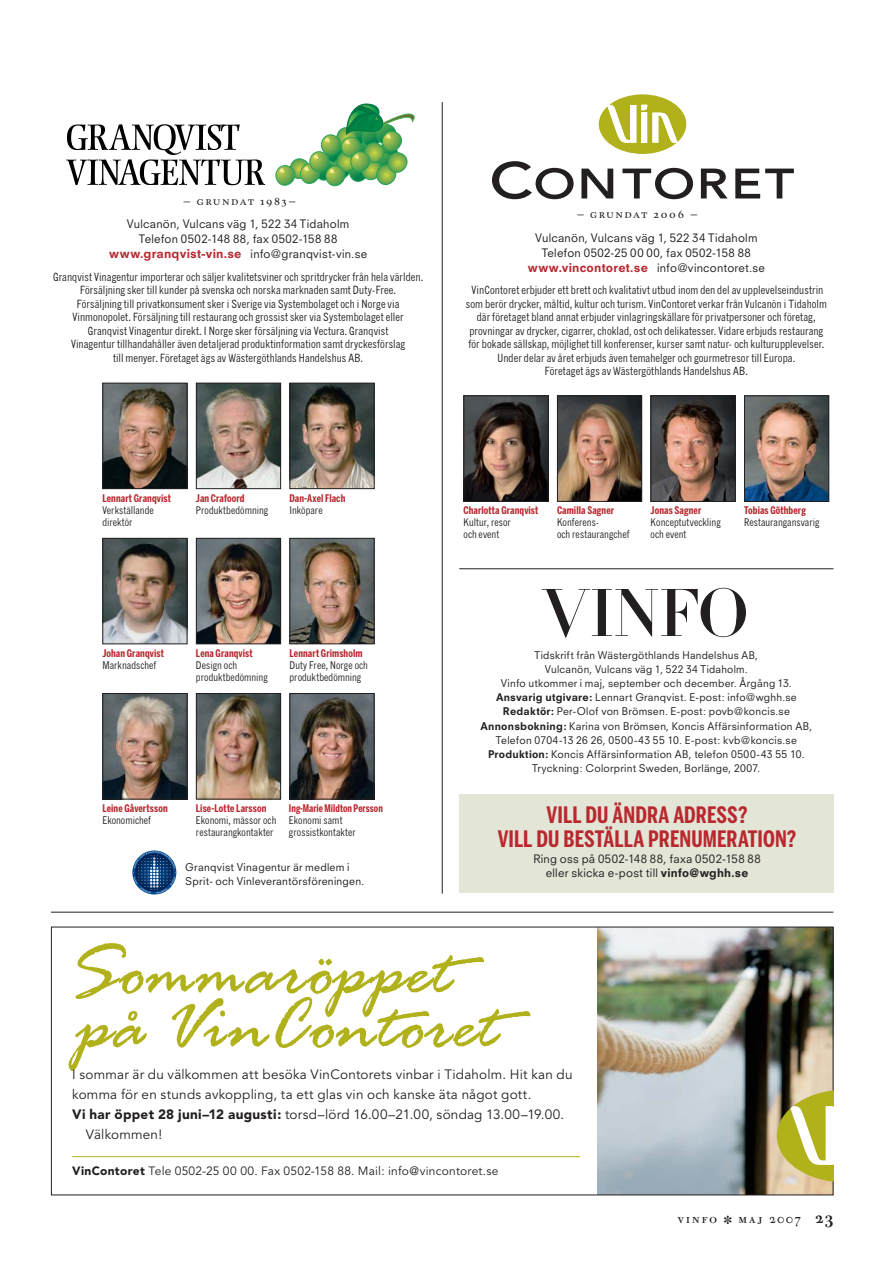
<style>
.page{position:relative;width:893px;height:1263px;background:#fff}
.page>*{position:absolute;margin:0;border:0;box-sizing:border-box;transform-origin:0 0}
.t1{font:78px "Rage Italic Let Plain";letter-spacing:.015em;color:#b0b11b}
.t2{font:66px "Didot LH Headline";letter-spacing:-.035em;color:#231f20}
.t3{font:700 22.5px/24px "Benton Sans Comp";letter-spacing:.005em;color:#b8292f;text-align:center}
.t4{font:13.5px "Avenir";letter-spacing:.015em;color:#231f20}
.t5{font:13.5px "Bodoni Old Face BE Regular SC";letter-spacing:.125em;color:#231f20}
.t6{font:12px "Avenir";letter-spacing:.02em;color:#231f20}
.t7{font:11.4px/15px "Neuzeit S";letter-spacing:.02em;color:#231f20;text-align:center}
.t8{font:condensed 11.25px/13.5px "News Gothic";letter-spacing:.01em;color:#231f20;text-align:center}
.t9{font:condensed 10.5px/12px "News Gothic";letter-spacing:.01em;color:#231f20}
.t10{font:700 10.5px "Benton Sans Comp";letter-spacing:.01em;color:#b8292f}
.t11{font:10.5px/13.5px "Neuzeit S";letter-spacing:.025em;color:#231f20}
.t12{font:10.5px "Prensa Regular SC";letter-spacing:.15em;color:#231f20}
.t13{font:700 10.5px "Benton Sans Comp";letter-spacing:.01em;color:#b8292f;scale:.96 1}
.t14{font:10.35px/14.1px "Neuzeit S";letter-spacing:.025em;color:#231f20;text-align:center}
.s1{font-family:"Prensa"}
.s2{font-weight:800;font-size:12px;color:#b8292f}
.s3{color:#fff}
.s4{font-weight:800}
.s5{font-weight:900}
.s6{font-family:"Bodoni Old Face BE Medium SC";font-size:16.5px}
</style>
<div class="page">
<div style="left:459px;top:794px;width:374px;height:99px;background:#e3e5d7"></div>
<div style="left:132px;top:850px;width:44px;height:44px;border:3px solid #004990;border-radius:50%"></div>
<svg style="left:133px;top:851px;width:43px;height:42px"></svg>
<svg style="left:66px;top:124px;width:199px;height:61px"></svg>
<svg style="left:276px;top:103px;width:138px;height:83px"></svg>
<hr style="left:459px;top:568px;width:374px;height:1px;background:#231f20">
<img style="left:104px;top:385px;width:81px;height:102px">
<div style="left:102px;top:383px;width:85px;height:106px;border:1px solid #231f20"></div>
<img style="left:104px;top:540px;width:81px;height:102px">
<div style="left:102px;top:538px;width:85px;height:106px;border:1px solid #231f20"></div>
<img style="left:198px;top:385px;width:81px;height:102px">
<div style="left:196px;top:383px;width:85px;height:106px;border:1px solid #231f20"></div>
<img style="left:291px;top:385px;width:82px;height:102px">
<div style="left:289px;top:383px;width:86px;height:106px;border:1px solid #231f20"></div>
<img style="left:291px;top:540px;width:82px;height:102px">
<div style="left:289px;top:538px;width:86px;height:106px;border:1px solid #231f20"></div>
<img style="left:198px;top:540px;width:81px;height:102px">
<div style="left:196px;top:538px;width:85px;height:106px;border:1px solid #231f20"></div>
<img style="left:104px;top:695px;width:81px;height:102px">
<div style="left:102px;top:693px;width:85px;height:106px;border:1px solid #231f20"></div>
<img style="left:291px;top:695px;width:82px;height:102px">
<div style="left:289px;top:693px;width:86px;height:106px;border:1px solid #231f20"></div>
<img style="left:198px;top:695px;width:81px;height:102px">
<div style="left:196px;top:693px;width:85px;height:106px;border:1px solid #231f20"></div>
<svg style="left:599px;top:94px;width:87px;height:60px"></svg>
<svg style="left:492px;top:161px;width:82px;height:38px"></svg>
<svg style="left:581px;top:169px;width:32px;height:29px"></svg>
<svg style="left:622px;top:168px;width:71px;height:31px"></svg>
<svg style="left:701px;top:169px;width:26px;height:29px"></svg>
<svg style="left:735px;top:169px;width:59px;height:29px"></svg>
<hr style="left:442px;top:102px;width:1px;height:791px;background:#231f20">
<hr style="left:51px;top:912px;width:782px;height:1px;background:#231f20">
<hr style="left:72px;top:1156px;width:508px;height:1px;background:#b0b11b">
<img style="left:597px;top:929px;width:234px;height:264px">
<img style="left:465px;top:397px;width:82px;height:103px">
<div style="left:463px;top:395px;width:86px;height:107px;border:1px solid #231f20"></div>
<img style="left:559px;top:397px;width:81px;height:103px">
<div style="left:557px;top:395px;width:85px;height:107px;border:1px solid #231f20"></div>
<img style="left:653px;top:397px;width:81px;height:103px">
<div style="left:651px;top:395px;width:85px;height:107px;border:1px solid #231f20"></div>
<img style="left:746px;top:397px;width:81px;height:103px">
<div style="left:744px;top:395px;width:85px;height:107px;border:1px solid #231f20"></div>
<svg style="left:777px;top:1090px;width:56px;height:92px"></svg>
<p class="t12" style="left:183px;top:196px;width:115px"><span class="s1">–</span> grundat <span class="s1">1983–</span></p>
<p class="t7" style="left:109px;top:218px;width:259px">Vulcanön, Vulcans väg 1, 522 34 Tidaholm<br>Telefon 0502-148 88, fax 0502-158 88 <span class="s2">www.granqvist-vin.se</span> info@granqvist-vin.se</p>
<p class="t8" style="left:53px;top:271px;width:372px">Granqvist Vinagentur importerar och säljer kvalitetsviner och spritdrycker från hela världen.<br>Försäljning sker till kunder på svenska och norska marknaden samt Duty-Free.<br>Försäljning till privatkonsument sker i Sverige via Systembolaget och i Norge via Vinmonopolet. Försäljning till restaurang och grossist sker via Systembolaget eller Granqvist Vinagentur direkt. I Norge sker försäljning via Vectura. Granqvist<br>Vinagentur tillhandahåller även detaljerad produktinformation samt dryckesförslag<br>till menyer. Företaget ägs av Wästergöthlands Handelshus AB.</p>
<p class="t12" style="left:576px;top:208px;width:123px"><span class="s1">–</span> grundat <span class="s1">2006 –</span></p>
<p class="t7" style="left:528px;top:231px;width:239px">Vulcanön, Vulcans väg 1, 522 34 Tidaholm<br>Telefon 0502-25 00 00, fax 0502-158 88 <span class="s2">www.vincontoret.se</span> info@vincontoret.se</p>
<p class="t8" style="left:466px;top:285px;width:362px">VinContoret erbjuder ett brett och kvalitativt utbud inom den del av upplevelseindustrin som berör drycker, måltid, kultur och turism. VinContoret verkar från Vulcanön i Tidaholm där företaget bland annat erbjuder vinlagringskällare för privatpersoner och företag, provningar av drycker, cigarrer, choklad, ost och delikatesser. Vidare erbjuds restaurang för bokade sällskap, möjlighet till konferenser, kurser samt natur- och kulturupplevelser.<br>Under delar av året erbjuds även temahelger och gourmetresor till Europa.<br>Företaget ägs av Wästergöthlands Handelshus AB.</p>
<p class="t10" style="left:102px;top:494px;width:70px">Lennart Granqvist</p>
<p class="t9" style="left:102px;top:505px;width:53px">Verkställande direktör</p>
<p class="t10" style="left:196px;top:494px;width:50px">Jan Crafoord</p>
<p class="t9" style="left:196px;top:505px;width:74px">Produktbedömning</p>
<p class="t10" style="left:289px;top:494px;width:57px">Dan-Axel Flach</p>
<p class="t9" style="left:289px;top:505px;width:35px">Inköpare</p>
<p class="t10" style="left:463px;top:507px;width:77px">Charlotta Granqvist</p>
<p class="t9" style="left:463px;top:518px;width:49px">Kultur, resor och event</p>
<p class="t10" style="left:557px;top:506px;width:59px">Camilla Sagner</p>
<p class="t9" style="left:557px;top:518px;width:74px">Konferens-<br>och restaurangchef</p>
<p class="t10" style="left:651px;top:507px;width:52px">Jonas Sagner</p>
<p class="t9" style="left:651px;top:518px;width:72px">Konceptutveckling och event</p>
<p class="t10" style="left:744px;top:507px;width:63px">Tobias Göthberg</p>
<p class="t9" style="left:744px;top:518px;width:77px">Restaurangansvarig</p>
<h2 class="t2" style="left:542px;top:587px;width:209px"><span class="s3">V</span>INFO</h2>
<p class="t10" style="left:102px;top:649px;width:63px">Johan Granqvist</p>
<p class="t9" style="left:102px;top:660px;width:55px">Marknadschef</p>
<p class="t10" style="left:196px;top:649px;width:58px">Lena Granqvist</p>
<p class="t9" style="left:196px;top:660px;width:73px">Design och produktbedömning</p>
<p class="t10" style="left:289px;top:649px;width:75px">Lennart Grimsholm</p>
<p class="t9" style="left:289px;top:660px;width:80px">Duty Free, Norge och produktbedömning</p>
<p class="t10" style="left:102px;top:804px;width:67px">Leine Gåvertsson</p>
<p class="t9" style="left:102px;top:815px;width:50px">Ekonomichef</p>
<p class="t10" style="left:196px;top:804px;width:72px">Lise-Lotte Larsson</p>
<p class="t9" style="left:196px;top:815px;width:82px">Ekonomi, mässor och restaurangkontakter</p>
<p class="t13" style="left:289px;top:804px;width:99px">Ing-Marie Mildton Persson</p>
<p class="t9" style="left:289px;top:815px;width:68px">Ekonomi samt grossistkontakter</p>
<p class="t11" style="left:185px;top:862px;width:181px">Granqvist Vinagentur är medlem i<br>Sprit- och Vinleverantörsföreningen.</p>
<p class="t14" style="left:480px;top:649px;width:333px">Tidskrift från Wästergöthlands Handelshus AB,<br>Vulcanön, Vulcans väg 1, 522 34 Tidaholm.<br>Vinfo utkommer i maj, september och december. Årgång 13.<br><span class="s4">Ansvarig utgivare:</span> Lennart Granqvist. E-post: info@wghh.se <span class="s4">Redaktör:</span> Per-Olof von Brömsen. E-post: povb@koncis.se <span class="s4">Annonsbokning:</span> Karina von Brömsen, Koncis Affärsinformation AB, Telefon 0704-13 26 26, 0500-43 55 10. E-post: kvb@koncis.se <span class="s4">Produktion:</span> Koncis Affärsinformation AB, telefon 0500-43 55 10.<br>Tryckning: Colorprint Sweden, Borlänge, 2007.</p>
<h3 class="t3" style="left:498px;top:805px;width:300px">VILL DU ÄNDRA ADRESS?<br>VILL DU BESTÄLLA PRENUMERATION?</h3>
<p class="t7" style="left:533px;top:853px;width:229px;line-height:13.8px">Ring oss på 0502-148 88, faxa 0502-158 88 eller skicka e-post till <span class="s4">vinfo@wghh.se</span></p>
<h1 class="t1" style="left:72px;top:946px;width:382px">Sommaröppet</h1>
<h1 class="t1" style="left:77px;top:1000px;width:423px">på VinContoret</h1>
<p class="t4" style="left:72px;top:1068px;width:502px">I sommar är du välkommen att besöka VinContorets vinbar i Tidaholm. Hit kan du</p>
<p class="t4" style="left:72px;top:1089px;width:461px">komma för en stunds avkoppling, ta ett glas vin och kanske äta något gott.</p>
<p class="t4" style="left:72px;top:1109px;width:493px"><span class="s5">Vi har öppet 28 juni–12 augusti:</span> torsd–lörd 16.00–21.00, söndag 13.00–19.00.</p>
<p class="t4" style="left:86px;top:1129px;width:78px">Välkommen!</p>
<p class="t6" style="left:72px;top:1166px;width:428px"><span class="s5">VinContoret</span> Tele 0502-25 00 00. Fax 0502-158 88. Mail: info@vincontoret.se</p>
<p class="t5" style="left:677px;top:1213px;width:158px">vinfo ✽ maj 2007 <span class="s6">23</span></p>
</div>
